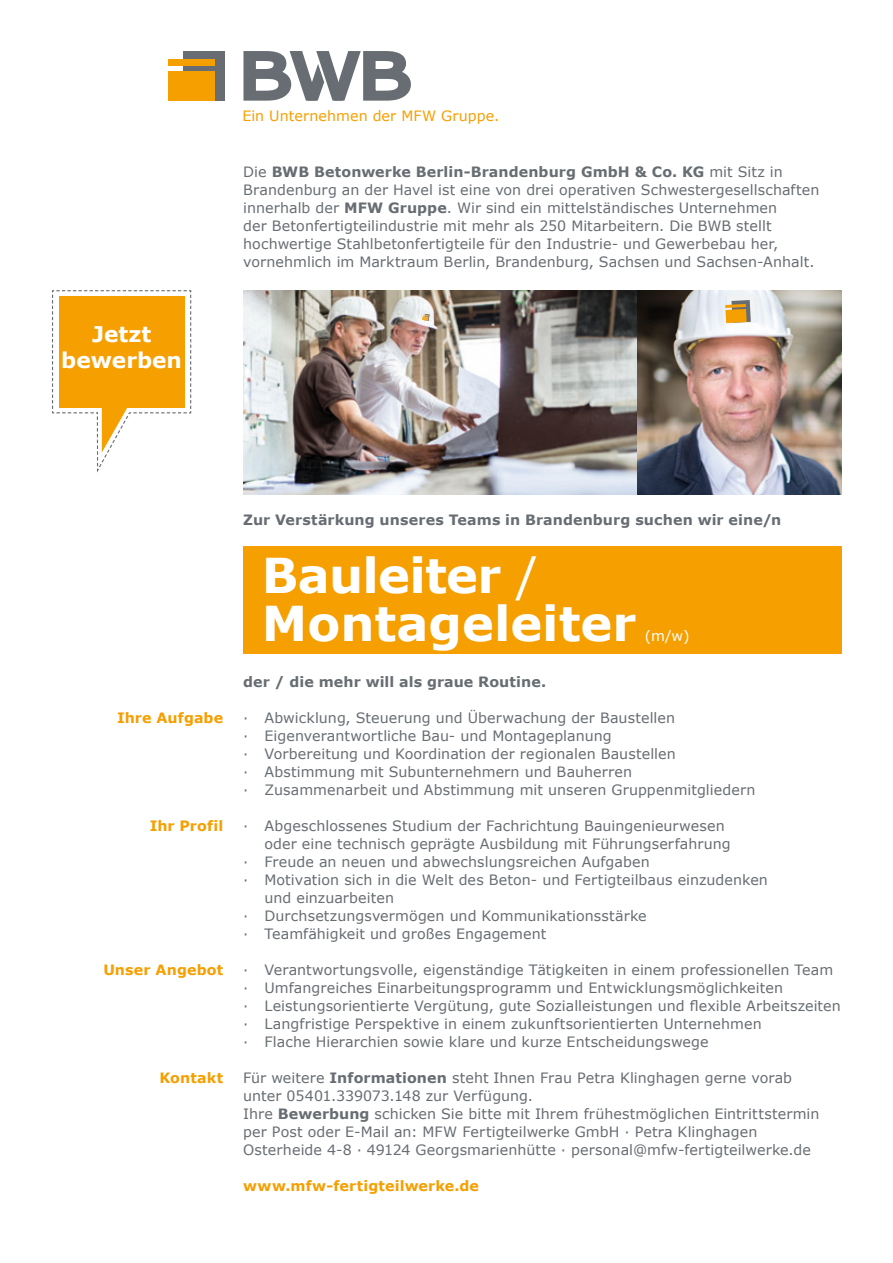
<style>
.page{position:relative;width:893px;height:1263px;background:#fff}
.page>*{position:absolute;margin:0;border:0;box-sizing:border-box;transform-origin:0 0}
.t1{font:700 48px/48px "Verdana";color:#fff}
.t2{font:700 21.6px "Verdana";color:#fff}
.t3{font:14.25px/18px "Verdana";letter-spacing:.005em;color:#676d72}
.t4{font:700 14.25px "Verdana";letter-spacing:.005em;color:#676d72}
.t5{font:700 14.25px "Verdana";letter-spacing:.01em;color:#f59f00}
.t6{font:14.25px "Verdana";letter-spacing:.005em;color:#f59f00}
.t7{font:14.25px "Verdana";color:#fff}
.s1{font-weight:400}
.s2{font-weight:700}
</style>
<div class="page">
<svg style="left:243px;top:51px;width:168px;height:50px"></svg>
<div style="left:183px;top:51px;width:41px;height:50px;background:#676d72"></div>
<div style="left:168px;top:59px;width:47px;height:7px;background:#f59f00"></div>
<div style="left:168px;top:71px;width:47px;height:30px;background:#f59f00"></div>
<img style="left:243px;top:290px;width:395px;height:204px">
<svg style="left:421px;top:312px;width:11px;height:11px"></svg>
<img style="left:638px;top:290px;width:204px;height:204px">
<div style="left:727px;top:297px;width:27px;height:26px;background:#f1f2f3"></div>
<svg style="left:725px;top:300px;width:26px;height:23px"></svg>
<svg style="left:52px;top:290px;width:140px;height:183px"></svg>
<div style="left:243px;top:546px;width:599px;height:107px;background:#f59f00"></div>
<p class="t2" style="left:92px;top:319px;width:61px">Jetzt</p>
<p class="t2" style="left:61px;top:345px;width:122px">bewerben</p>
<p class="t6" style="left:242px;top:106px;width:259px">Ein Unternehmen der MFW Gruppe.</p>
<p class="t4" style="left:243px;top:161px;width:541px"><span class="s1">Die</span> BWB Betonwerke Berlin-Brandenburg GmbH &amp; Co. KG <span class="s1">mit Sitz in</span></p>
<p class="t3" style="left:243px;top:180px;width:578px">Brandenburg an der Havel ist eine von drei operativen Schwestergesellschaften innerhalb der <span class="s2">MFW Gruppe</span>. Wir sind ein mittelständisches Unternehmen</p>
<p class="t3" style="left:243px;top:216px;width:530px">der Betonfertigteilindustrie mit mehr als 250 Mitarbeitern. Die BWB stellt</p>
<p class="t3" style="left:243px;top:234px;width:537px">hochwertige Stahlbetonfertigteile für den Industrie- und Gewerbebau her,</p>
<p class="t3" style="left:243px;top:252px;width:573px">vornehmlich im Marktraum Berlin, Brandenburg, Sachsen und Sachsen-Anhalt.</p>
<p class="t5" style="left:117px;top:708px;width:108px">Ihre Aufgabe</p>
<p class="t5" style="left:150px;top:816px;width:75px">Ihr Profil</p>
<p class="t5" style="left:103px;top:960px;width:121px">Unser Angebot</p>
<p class="t5" style="left:160px;top:1068px;width:65px">Kontakt</p>
<p class="t4" style="left:243px;top:510px;width:540px">Zur Verstärkung unseres Teams in Brandenburg suchen wir eine/n</p>
<p class="t1" style="left:262px;top:550px;width:376px">Bauleiter <span class="s1">/<br></span>Montageleiter</p>
<p class="t7" style="left:645px;top:626px;width:46px">(m/w)</p>
<p class="t4" style="left:243px;top:672px;width:304px">der / die mehr will als graue Routine.</p>
<p class="t3" style="left:243px;top:709px;width:433px">· Abwicklung, Steuerung und Überwachung der Baustellen</p>
<p class="t3" style="left:243px;top:727px;width:370px">· Eigenverantwortliche Bau- und Montageplanung</p>
<p class="t3" style="left:243px;top:745px;width:434px">· Vorbereitung und Koordination der regionalen Baustellen</p>
<p class="t3" style="left:243px;top:763px;width:391px">· Abstimmung mit Subunternehmern und Bauherren</p>
<p class="t3" style="left:243px;top:781px;width:514px">· Zusammenarbeit und Abstimmung mit unseren Gruppenmitgliedern</p>
<p class="t3" style="left:243px;top:817px;width:483px">· Abgeschlossenes Studium der Fachrichtung Bauingenieurwesen</p>
<p class="t3" style="left:264px;top:835px;width:468px">oder eine technisch geprägte Ausbildung mit Führungserfahrung</p>
<p class="t3" style="left:243px;top:853px;width:408px">· Freude an neuen und abwechslungsreichen Aufgaben</p>
<p class="t3" style="left:243px;top:871px;width:526px">· Motivation sich in die Welt des Beton- und Fertigteilbaus einzudenken</p>
<p class="t3" style="left:264px;top:889px;width:131px">und einzuarbeiten</p>
<p class="t3" style="left:243px;top:907px;width:405px">· Durchsetzungsvermögen und Kommunikationsstärke</p>
<p class="t3" style="left:243px;top:925px;width:305px">· Teamfähigkeit und großes Engagement</p>
<p class="t3" style="left:243px;top:961px;width:591px">· Verantwortungsvolle, eigenständige Tätigkeiten in einem professionellen Team</p>
<p class="t3" style="left:243px;top:979px;width:541px">· Umfangreiches Einarbeitungsprogramm und Entwicklungsmöglichkeiten</p>
<p class="t3" style="left:243px;top:997px;width:599px">· Leistungsorientierte Vergütung, gute Sozialleistungen und flexible Arbeitszeiten</p>
<p class="t3" style="left:243px;top:1015px;width:520px">· Langfristige Perspektive in einem zukunftsorientierten Unternehmen</p>
<p class="t3" style="left:243px;top:1033px;width:467px">· Flache Hierarchien sowie klare und kurze Entscheidungswege</p>
<p class="t3" style="left:243px;top:1069px;width:550px">Für weitere <span class="s2">Informationen</span> steht Ihnen Frau Petra Klinghagen gerne vorab</p>
<p class="t3" style="left:243px;top:1087px;width:291px">unter 05401.339073.148 zur Verfügung.</p>
<p class="t3" style="left:243px;top:1105px;width:578px">Ihre <span class="s2">Bewerbung</span> schicken Sie bitte mit Ihrem frühestmöglichen Eintrittstermin</p>
<p class="t3" style="left:243px;top:1123px;width:516px">per Post oder E-Mail an: MFW Fertigteilwerke GmbH · Petra Klinghagen</p>
<p class="t3" style="left:243px;top:1141px;width:569px">Osterheide 4-8 · 49124 Georgsmarienhütte · personal@mfw-fertigteilwerke.de</p>
<p class="t5" style="left:243px;top:1176px;width:237px">www.mfw-fertigteilwerke.de</p>
</div>
